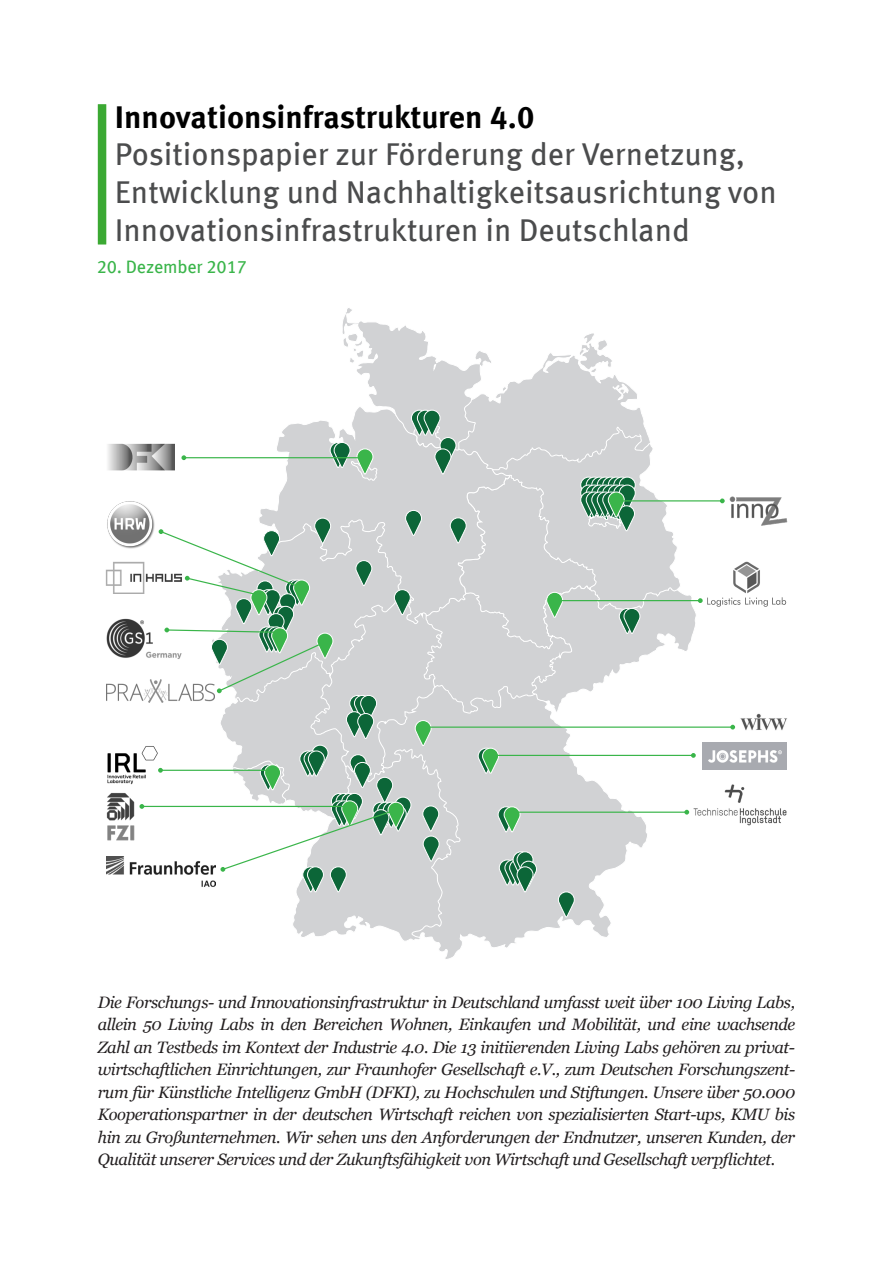
<style>
.page{position:relative;width:893px;height:1263px;background:#fff}
.page>*{position:absolute;margin:0;border:0;box-sizing:border-box;transform-origin:0 0}
.t1{font:31.5px/37.8px "Meta Offc";color:#4b4c4d}
.t2{font:700 31.5px "Meta Offc";letter-spacing:-.005em;color:#000}
.t3{font:18px "Meta Offc";letter-spacing:-.01em;color:#3ab54a}
.t4{font:italic 16.5px/22.5px "Georgia";letter-spacing:-.025em;color:#231f20;text-align:justify}
</style>
<div class="page">
<svg style="left:439px;top:942px;width:77px;height:17px"></svg>
<img style="left:106px;top:798px;width:29px;height:43px">
<img style="left:108px;top:443px;width:50px;height:28px">
<img style="left:740px;top:713px;width:47px;height:18px">
<img style="left:107px;top:680px;width:51px;height:22px">
<img style="left:107px;top:746px;width:51px;height:52px">
<img style="left:729px;top:496px;width:59px;height:30px">
<img style="left:105px;top:561px;width:53px;height:33px">
<img style="left:106px;top:619px;width:52px;height:39px">
<img style="left:703px;top:784px;width:84px;height:42px">
<img style="left:707px;top:561px;width:80px;height:46px">
<hr style="left:615px;top:500px;width:107px;height:1px;background:#3ab54a">
<svg style="left:720px;top:498px;width:5px;height:5px"></svg>
<hr style="left:142px;top:806px;width:206px;height:1px;background:#3ab54a">
<svg style="left:139px;top:804px;width:5px;height:5px"></svg>
<hr style="left:423px;top:726px;width:310px;height:2px;background:#3ab54a">
<svg style="left:730px;top:725px;width:5px;height:4px"></svg>
<svg style="left:158px;top:308px;width:545px;height:634px"></svg>
<img style="left:107px;top:501px;width:48px;height:48px">
<img style="left:106px;top:856px;width:109px;height:32px">
<div style="left:702px;top:742px;width:84px;height:28px;background:#a8aab0"></div>
<img style="left:708px;top:750px;width:73px;height:13px">
<div style="left:98px;top:104px;width:8px;height:140px;background:#3ba933"></div>
<p class="t2" style="left:115px;top:98px;width:421px">Innovationsinfrastrukturen 4.0</p>
<p class="t1" style="left:115px;top:136px;width:663px">Positionspapier zur Förderung der Vernetzung,<br>Entwicklung und Nachhaltigkeitsausrichtung von<br>Innovationsinfrastrukturen in Deutschland</p>
<p class="t3" style="left:97px;top:256px;width:152px">20. Dezember 2017</p>
<p class="t4" style="left:98px;top:991px;width:699px">Die Forschungs- und Innovationsinfrastruktur in Deutschland umfasst weit über 100 Living Labs, allein 50 Living Labs in den Bereichen Wohnen, Einkaufen und Mobilität, und eine wachsende Zahl an Testbeds im Kontext der Industrie 4.0. Die 13 initiierenden Living Labs gehören zu privat&shy;wirtschaftlichen Einrichtungen, zur Fraunhofer Gesellschaft e.V., zum Deutschen Forschungszent&shy;rum für Künstliche Intelligenz GmbH (DFKI), zu Hochschulen und Stiftungen. Unsere über 50.000<br>Kooperationspartner in der deutschen Wirtschaft reichen von spezialisierten Start-ups, KMU bis hin zu Großunternehmen. Wir sehen uns den Anforderungen der Endnutzer, unseren Kunden, der Qualität unserer Services und der Zukunftsfähigkeit von Wirtschaft und Gesellschaft verpflichtet.</p>
</div>
